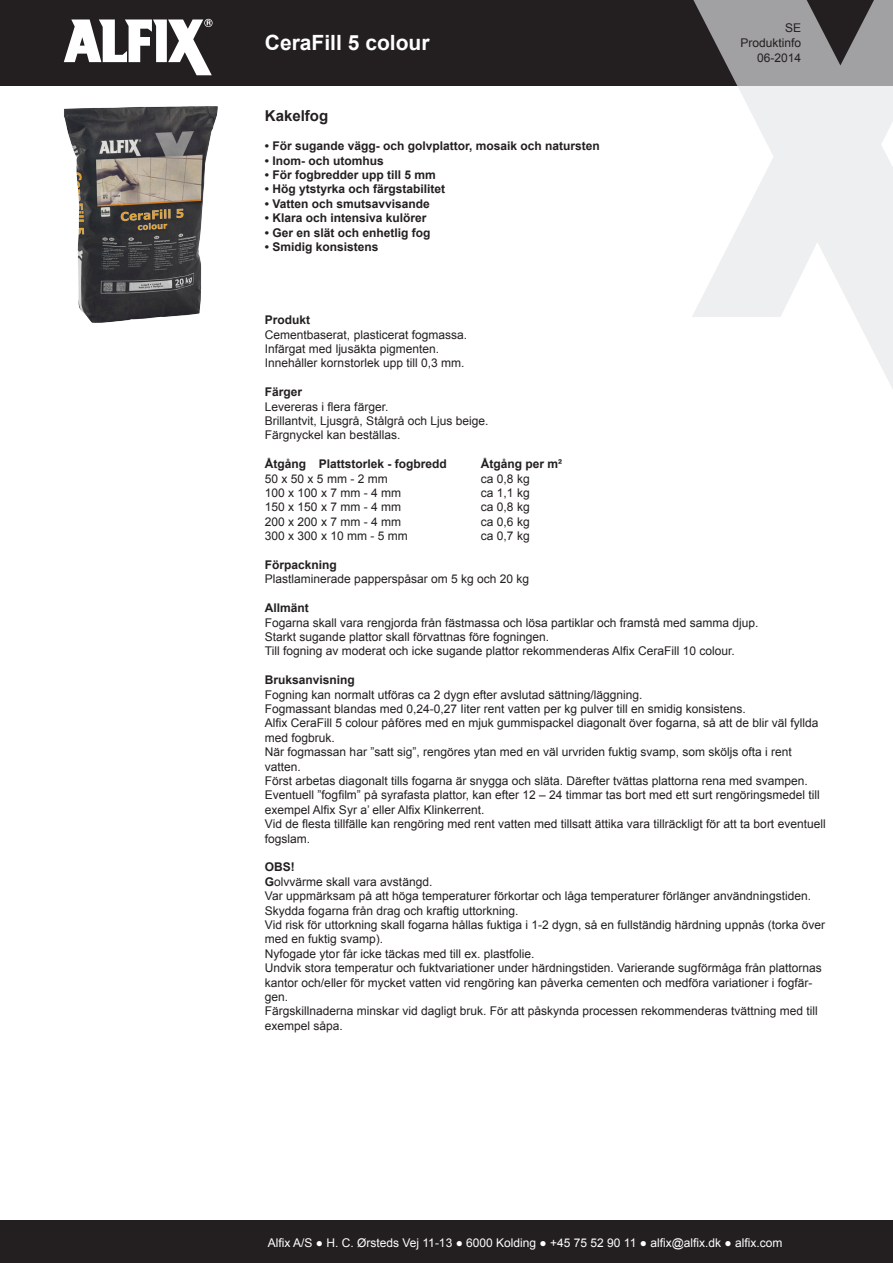
<style>
.page{position:relative;width:893px;height:1263px;background:#fff}
.page>*{position:absolute;margin:0;border:0;box-sizing:border-box;transform-origin:0 0}
.t1{font:700 21px "Arial";color:#fff}
.Brødtekst{font:700 15px "Arial";color:#231f20}
.Brødtekst-2{font:12px/14.4px "Arial";color:#231f20}
.Brødtekst-3{font:700 12px "Arial";color:#231f20}
.t2{font:12px "Arial";color:#fff}
.s1{font-weight:700}
</style>
<div class="page">
<div style="left:0;top:0;width:893px;height:85px;background:#231f20"></div>
<div style="left:0;top:1220px;width:893px;height:43px;background:#231f20"></div>
<svg style="left:691px;top:0;width:202px;height:389px"></svg>
<svg style="left:64px;top:19px;width:149px;height:56px"></svg>
<img style="left:64px;top:106px;width:154px;height:217px">
<p class="t1" style="left:265px;top:29px;width:166px">CeraFill 5 colour</p>
<p class="Brødtekst" style="left:265px;top:106px;width:65px">Kakelfog</p>
<p class="Brødtekst-3" style="left:265px;top:138px;width:336px">• För sugande vägg- och golvplattor, mosaik och natursten</p>
<p class="Brødtekst-3" style="left:265px;top:152px;width:120px">• Inom- och utomhus</p>
<p class="Brødtekst-3" style="left:265px;top:167px;width:172px">• För fogbredder upp till 5 mm</p>
<p class="Brødtekst-3" style="left:265px;top:181px;width:182px">• Hög ytstyrka och färgstabilitet</p>
<p class="Brødtekst-3" style="left:265px;top:196px;width:166px">• Vatten och smutsavvisande</p>
<p class="Brødtekst-3" style="left:265px;top:210px;width:163px">• Klara och intensiva kulörer</p>
<p class="Brødtekst-3" style="left:265px;top:224px;width:167px">• Ger en slät och enhetlig fog</p>
<p class="Brødtekst-3" style="left:265px;top:239px;width:115px">• Smidig konsistens</p>
<p class="Brødtekst-2" style="left:785px;top:21px;width:18px">SE</p>
<p class="Brødtekst-2" style="left:741px;top:36px;width:62px">Produktinfo</p>
<p class="Brødtekst-2" style="left:757px;top:51px;width:46px">06-2014</p>
<p class="Brødtekst-3" style="left:265px;top:312px;width:47px">Produkt</p>
<p class="Brødtekst-2" style="left:265px;top:327px;width:204px">Cementbaserat, plasticerat fogmassa.</p>
<p class="Brødtekst-2" style="left:265px;top:342px;width:176px">Infärgat med ljusäkta pigmenten.</p>
<p class="Brødtekst-2" style="left:265px;top:356px;width:201px">Innehåller kornstorlek upp till 0,3 mm.</p>
<p class="Brødtekst-3" style="left:265px;top:384px;width:39px">Färger</p>
<p class="Brødtekst-2" style="left:265px;top:399px;width:125px">Levereras i flera färger.</p>
<p class="Brødtekst-2" style="left:265px;top:414px;width:225px">Brillantvit, Ljusgrå, Stålgrå och Ljus beige.</p>
<p class="Brødtekst-2" style="left:265px;top:428px;width:137px">Färgnyckel kan beställas.</p>
<p class="Brødtekst-3" style="left:265px;top:456px;width:184px">Åtgång Plattstorlek - fogbredd</p>
<p class="Brødtekst-3" style="left:481px;top:456px;width:83px">Åtgång per m²</p>
<p class="Brødtekst-2" style="left:265px;top:471px;width:124px">50 x 50 x 5 mm - 2 mm</p>
<p class="Brødtekst-2" style="left:481px;top:471px;width:50px">ca 0,8 kg</p>
<p class="Brødtekst-2" style="left:265px;top:486px;width:138px">100 x 100 x 7 mm - 4 mm</p>
<p class="Brødtekst-2" style="left:481px;top:486px;width:50px">ca 1,1 kg</p>
<p class="Brødtekst-2" style="left:265px;top:500px;width:138px">150 x 150 x 7 mm - 4 mm</p>
<p class="Brødtekst-2" style="left:481px;top:500px;width:50px">ca 0,8 kg</p>
<p class="Brødtekst-2" style="left:265px;top:514px;width:138px">200 x 200 x 7 mm - 4 mm</p>
<p class="Brødtekst-2" style="left:481px;top:514px;width:50px">ca 0,6 kg</p>
<p class="Brødtekst-2" style="left:265px;top:529px;width:144px">300 x 300 x 10 mm - 5 mm</p>
<p class="Brødtekst-2" style="left:481px;top:529px;width:50px">ca 0,7 kg</p>
<p class="Brødtekst-3" style="left:265px;top:557px;width:74px">Förpackning</p>
<p class="Brødtekst-2" style="left:265px;top:572px;width:266px">Plastlaminerade papperspåsar om 5 kg och 20 kg</p>
<p class="Brødtekst-3" style="left:265px;top:600px;width:46px">Allmänt</p>
<p class="Brødtekst-2" style="left:265px;top:615px;width:495px">Fogarna skall vara rengjorda från fästmassa och lösa partiklar och framstå med samma djup.</p>
<p class="Brødtekst-2" style="left:265px;top:630px;width:286px">Starkt sugande plattor skall förvattnas före fogningen.</p>
<p class="Brødtekst-2" style="left:265px;top:644px;width:471px">Till fogning av moderat och icke sugande plattor rekommenderas Alfix CeraFill 10 colour.</p>
<p class="Brødtekst-3" style="left:265px;top:672px;width:92px">Bruksanvisning</p>
<p class="Brødtekst-2" style="left:265px;top:687px;width:379px">Fogning kan normalt utföras ca 2 dygn efter avslutad sättning/läggning.</p>
<p class="Brødtekst-2" style="left:265px;top:702px;width:482px">Fogmassant blandas med 0,24-0,27 Iiter rent vatten per kg pulver till en smidig konsistens.</p>
<p class="Brødtekst-2" style="left:265px;top:716px;width:555px">Alfix CeraFill 5 colour påföres med en mjuk gummispackel diagonalt över fogarna, så att de blir väl fyllda med fogbruk.</p>
<p class="Brødtekst-2" style="left:265px;top:745px;width:528px">När fogmassan har ”satt sig”, rengöres ytan med en väl urvriden fuktig svamp, som sköljs ofta i rent vatten.</p>
<p class="Brødtekst-2" style="left:265px;top:774px;width:544px">Först arbetas diagonalt tills fogarna är snygga och släta. Därefter tvättas plattorna rena med svampen.</p>
<p class="Brødtekst-2" style="left:265px;top:788px;width:556px">Eventuell ”fogfilm” på syrafasta plattor, kan efter 12 – 24 timmar tas bort med ett surt rengöringsmedel till exempel Alfix Syr a’ eller Alfix Klinkerrent.</p>
<p class="Brødtekst-2" style="left:265px;top:817px;width:562px">Vid de flesta tillfälle kan rengöring med rent vatten med tillsatt ättika vara tillräckligt för att ta bort eventuell fogslam.</p>
<p class="Brødtekst-3" style="left:265px;top:859px;width:31px">OBS!</p>
<p class="Brødtekst-2" style="left:265px;top:874px;width:169px"><span class="s1">G</span>olvvärme skall vara avstängd.</p>
<p class="Brødtekst-2" style="left:265px;top:889px;width:548px">Var uppmärksam på att höga temperaturer förkortar och låga temperaturer förlänger användningstiden.</p>
<p class="Brødtekst-2" style="left:265px;top:903px;width:255px">Skydda fogarna från drag och kraftig uttorkning.</p>
<p class="Brødtekst-2" style="left:265px;top:918px;width:562px">Vid risk för uttorkning skall fogarna hållas fuktiga i 1-2 dygn, så en fullständig härdning uppnås (torka över med en fuktig svamp).</p>
<p class="Brødtekst-2" style="left:265px;top:946px;width:271px">Nyfogade ytor får icke täckas med till ex. plastfolie.</p>
<p class="Brødtekst-2" style="left:265px;top:961px;width:558px">Undvik stora temperatur och fuktvariationer under härdningstiden. Varierande sugförmåga från plattornas kantor och/eller för mycket vatten vid rengöring kan påverka cementen och medföra variationer i fogfär&shy;gen.</p>
<p class="Brødtekst-2" style="left:265px;top:1004px;width:554px">Färgskillnaderna minskar vid dagligt bruk. För att påskynda processen rekommenderas tvättning med till exempel såpa.</p>
<p class="t2" style="left:268px;top:1235px;width:516px">Alfix A/S ● H. C. Ørsteds Vej 11-13 ● 6000 Kolding ● +45 75 52 90 11 ● alfix@alfix.dk ● alfix.com</p>
</div>
